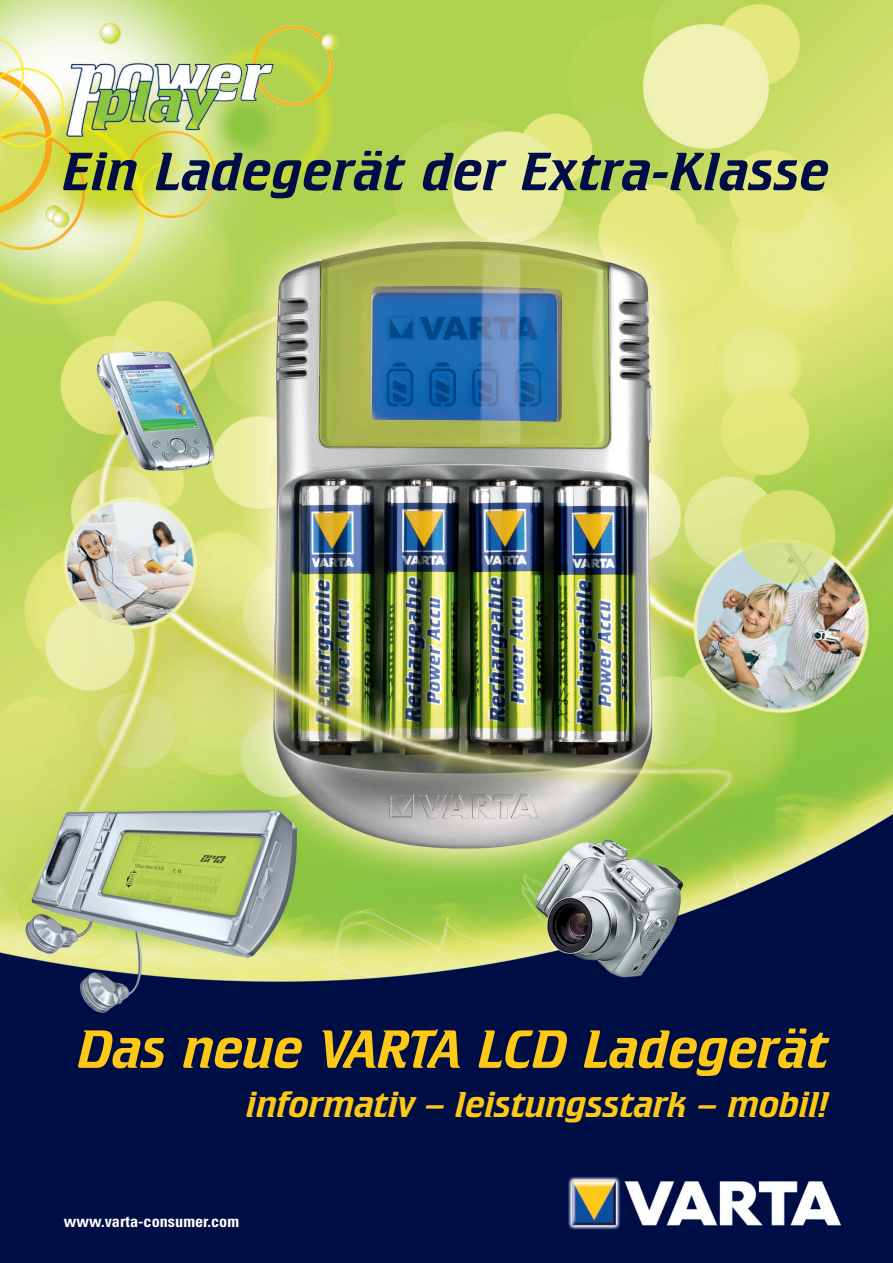
<style>
.page{position:relative;width:893px;height:1263px;background:#fff}
.page>*{position:absolute;margin:0;border:0;box-sizing:border-box;transform-origin:0 0}
.t1{font:italic 54px "Crillee BT";letter-spacing:.01em;color:#000d46}
.t2{font:italic 54px "Crillee BT";color:#fec916}
.t3{font:italic 36px "Crillee BT";color:#fec916}
.t4{font:700 condensed 16.2px "Univers";color:#fff}
</style>
<div class="page">
<img style="left:0;top:0;width:893px;height:1263px">
<img style="left:564px;top:1173px;width:279px;height:59px">
<img style="left:0;top:0;width:365px;height:336px">
<h1 class="t1" style="left:64px;top:137px;width:768px">Ein Ladegerät der Extra-Klasse</h1>
<h1 class="t2" style="left:79px;top:1015px;width:752px">Das neue VARTA LCD Ladegerät</h1>
<p class="t3" style="left:247px;top:1082px;width:583px">informativ – leistungsstark – mobil!</p>
<p class="t4" style="left:64px;top:1211px;width:177px">www.varta-consumer.com</p>
</div>
